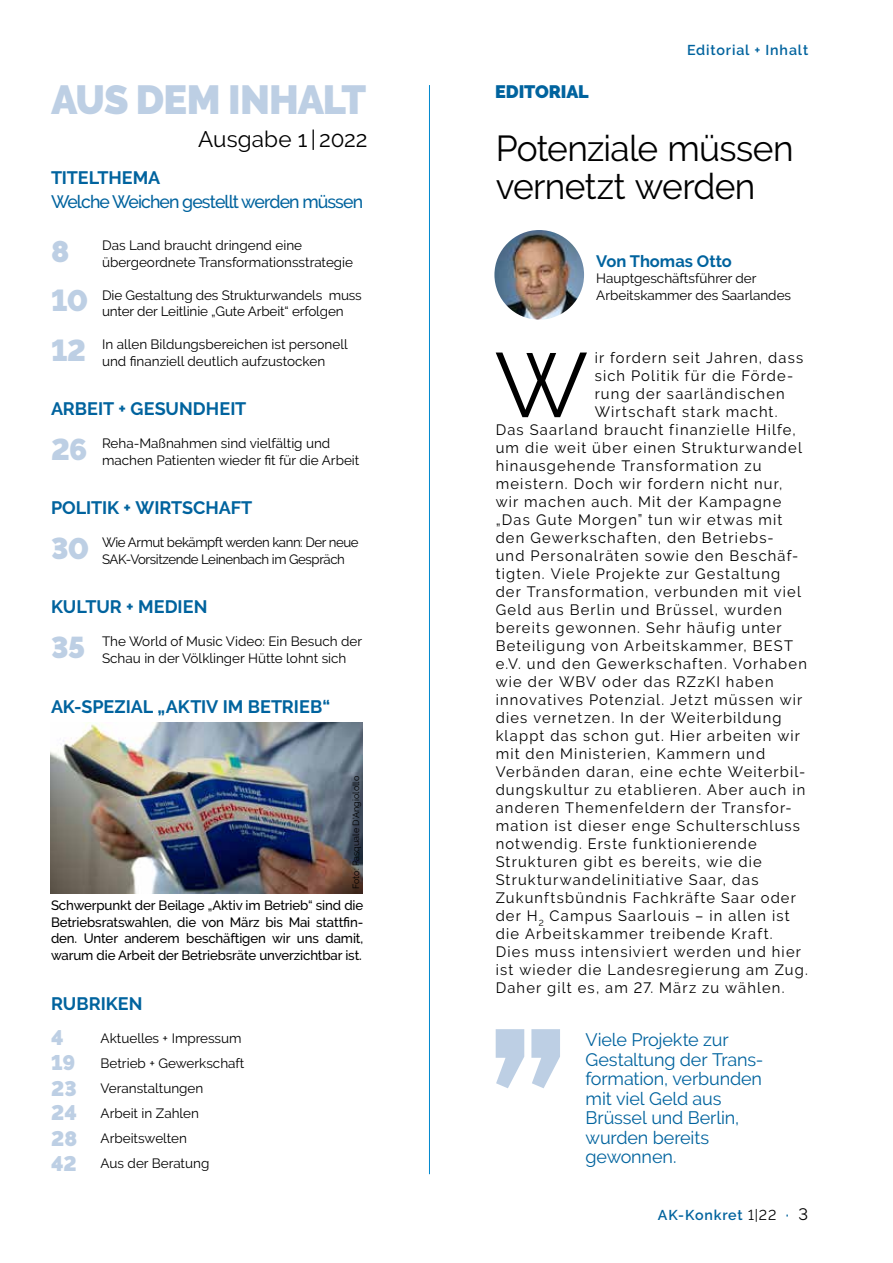
<style>
.page{position:relative;width:893px;height:1263px;background:#fff}
.page>*{position:absolute;margin:0;border:0;box-sizing:border-box;transform-origin:0 0}
.t1{font:91.05px "Raleway";color:#000}
.t2{font:900 40.5px "Raleway";letter-spacing:-.025em;color:#bdcfe4}
.t3{font:36px/37.5px "Raleway";letter-spacing:-.02em;color:#000}
.t4{font:900 30px/49.5px "Raleway";letter-spacing:-.025em;color:#bdcfe4}
.t5{font:22.5px "Raleway";letter-spacing:.005em;color:#000}
.t6{font:900 21px/25.5px "Raleway";color:#bdcfe4}
.t7{font:18px/19.5px "Raleway";letter-spacing:-.01em;color:#00639e}
.t8{font:700 18px "Raleway";color:#00639e}
.t9{font:500 18px "Raleway";letter-spacing:-.05em;color:#00639e}
.t10{font:900 18px "Raleway";letter-spacing:-.01em;color:#00639e}
.t11{font:700 16.5px "Raleway";color:#00639e}
.t12{font:15px "Raleway";letter-spacing:.08em;color:#000}
.t13{font:600 14.25px "Raleway";letter-spacing:.06em;color:#00639e}
.t14{font:13.5px/16.5px "Raleway";color:#000}
.t15{font:500 13.5px/16.5px "Raleway";letter-spacing:-.01em;color:#000;text-align:justify}
.t16{font:13.5px/16.5px "Raleway";letter-spacing:-.03em;color:#000}
.t17{font:9px "Raleway";color:#000}
.s1{font-weight:400;color:#000}
.s2{font-weight:400;font-size:16.5px;color:#000}
</style>
<div class="page">
<img style="left:50px;top:722px;width:313px;height:172px">
<hr style="left:429px;top:85px;width:1px;height:1089px;background:#0089cf">
<img style="left:494px;top:230px;width:90px;height:90px;border-radius:45px">
<svg style="left:496px;top:1029px;width:64px;height:59px"></svg>
<h2 class="t2" style="left:51px;top:77px;width:317px">AUS DEM INHALT</h2>
<h3 class="t5" style="left:198px;top:126px;width:171px">Ausgabe 1 | 2022</h3>
<p class="t8" style="left:51px;top:168px;width:111px">TITELTHEMA</p>
<p class="t9" style="left:51px;top:191px;width:314px">Welche Weichen gestellt werden müssen</p>
<p class="t14" style="left:102px;top:237px;width:253px">Das Land braucht dringend eine übergeordnete Transformationsstrategie</p>
<p class="t14" style="left:102px;top:286px;width:261px">Die Gestaltung des Strukturwandels muss unter der Leitlinie „Gute Arbeit“ erfolgen</p>
<p class="t14" style="left:102px;top:336px;width:247px">In allen Bildungsbereichen ist personell und finanziell deutlich aufzustocken</p>
<p class="t8" style="left:51px;top:398px;width:197px">ARBEIT + GESUNDHEIT</p>
<p class="t14" style="left:102px;top:435px;width:259px">Reha-Maßnahmen sind vielfältig und machen Patienten wieder fit für die Arbeit</p>
<p class="t8" style="left:51px;top:497px;width:203px">POLITIK + WIRTSCHAFT</p>
<p class="t16" style="left:102px;top:534px;width:258px">Wie Armut bekämpft werden kann: Der neue<br>SAK-Vorsitzende Leinenbach im Gespräch</p>
<p class="t8" style="left:51px;top:596px;width:158px">KULTUR + MEDIEN</p>
<p class="t14" style="left:102px;top:633px;width:262px">The World of Music Video: Ein Besuch der<br>Schau in der Völklinger Hütte lohnt sich</p>
<h3 class="t4" style="left:51px;top:227px;width:20px">8</h3>
<h3 class="t4" style="left:51px;top:276px;width:39px">10<br>12</h3>
<h3 class="t4" style="left:51px;top:425px;width:38px">26</h3>
<h3 class="t4" style="left:51px;top:524px;width:40px">30</h3>
<h3 class="t4" style="left:51px;top:623px;width:36px">35</h3>
<p class="t8" style="left:51px;top:696px;width:281px">AK-SPEZIAL „AKTIV IM BETRIEB“</p>
<p class="t17" style="left:351px;top:889px;width:115px;rotate:-90deg">Foto: Pasquale D‘Angiolollo</p>
<p class="t15" style="left:51px;top:897px;width:314px">Schwerpunkt der Beilage „Aktiv im Betrieb“ sind die Betriebsratswahlen, die von März bis Mai stattfin&shy;den. Unter anderem beschäftigen wir uns damit, warum die Arbeit der Betriebsräte unverzichtbar ist.</p>
<p class="t8" style="left:51px;top:993px;width:93px">RUBRIKEN</p>
<p class="t14" style="left:101px;top:1026px;width:145px;line-height:25px">Aktuelles + Impressum<br>Betrieb + Gewerkschaft<br>Veranstaltungen<br>Arbeit in Zahlen<br>Arbeitswelten<br>Aus der Beratung</p>
<h3 class="t6" style="left:51px;top:1025px;width:27px">4<br>19<br>23</h3>
<h3 class="t6" style="left:51px;top:1099px;width:28px;text-align:justify">24<br>28<br>42</h3>
<p class="t10" style="left:495px;top:81px;width:95px">EDITORIAL</p>
<p class="t13" style="left:687px;top:41px;width:123px">Editorial + Inhalt</p>
<h3 class="t3" style="left:496px;top:130px;width:299px">Potenziale müssen vernetzt werden</h3>
<p class="t11" style="left:596px;top:251px;width:137px">Von Thomas Otto</p>
<p class="t14" style="left:596px;top:270px;width:196px">Hauptgeschäftsführer der<br>Arbeitskammer des Saarlandes</p>
<h1 class="t1" style="left:495px;top:332px;width:95px">W</h1>
<p class="t12" style="left:595px;top:349px;width:210px">ir fordern seit Jahren, dass</p>
<p class="t12" style="left:595px;top:367px;width:200px">sich Politik für die Förde-</p>
<p class="t12" style="left:595px;top:385px;width:192px">rung der saarländischen</p>
<p class="t12" style="left:595px;top:403px;width:184px">Wirtschaft stark macht.</p>
<p class="t12" style="left:496px;top:421px;width:302px">Das Saarland braucht finanzielle Hilfe,</p>
<p class="t12" style="left:496px;top:439px;width:308px">um die weit über einen Strukturwandel</p>
<p class="t12" style="left:496px;top:457px;width:267px">hinausgehende Transformation zu</p>
<p class="t12" style="left:496px;top:475px;width:288px">meistern. Doch wir fordern nicht nur,</p>
<p class="t12" style="left:496px;top:493px;width:287px">wir machen auch. Mit der Kampagne</p>
<p class="t12" style="left:496px;top:511px;width:288px">„Das Gute Morgen” tun wir etwas mit</p>
<p class="t12" style="left:496px;top:529px;width:280px">den Gewerkschaften, den Betriebs-</p>
<p class="t12" style="left:496px;top:547px;width:304px">und Personalräten sowie den Beschäf-</p>
<p class="t12" style="left:496px;top:565px;width:286px">tigten. Viele Projekte zur Gestaltung</p>
<p class="t12" style="left:496px;top:583px;width:307px">der Transformation, verbunden mit viel</p>
<p class="t12" style="left:496px;top:601px;width:288px">Geld aus Berlin und Brüssel, wurden</p>
<p class="t12" style="left:496px;top:619px;width:288px">bereits gewonnen. Sehr häufig unter</p>
<p class="t12" style="left:496px;top:637px;width:299px">Beteiligung von Arbeitskammer, BEST</p>
<p class="t12" style="left:496px;top:655px;width:313px">e.V. und den Gewerkschaften. Vorhaben</p>
<p class="t12" style="left:496px;top:673px;width:279px">wie der WBV oder das RZzKI haben</p>
<p class="t12" style="left:496px;top:691px;width:308px">innovatives Potenzial. Jetzt müssen wir</p>
<p class="t12" style="left:496px;top:709px;width:287px">dies vernetzen. In der Weiterbildung</p>
<p class="t12" style="left:496px;top:727px;width:306px">klappt das schon gut. Hier arbeiten wir</p>
<p class="t12" style="left:496px;top:745px;width:271px">mit den Ministerien, Kammern und</p>
<p class="t12" style="left:496px;top:763px;width:311px">Verbänden daran, eine echte Weiterbil-</p>
<p class="t12" style="left:496px;top:781px;width:311px">dungskultur zu etablieren. Aber auch in</p>
<p class="t12" style="left:496px;top:799px;width:297px">anderen Themenfeldern der Transfor-</p>
<p class="t12" style="left:496px;top:817px;width:306px">mation ist dieser enge Schulterschluss</p>
<p class="t12" style="left:496px;top:835px;width:263px">notwendig. Erste funktionierende</p>
<p class="t12" style="left:496px;top:853px;width:268px">Strukturen gibt es bereits, wie die</p>
<p class="t12" style="left:496px;top:871px;width:264px">Strukturwandelinitiative Saar, das</p>
<p class="t12" style="left:496px;top:889px;width:302px">Zukunftsbündnis Fachkräfte Saar oder</p>
<p class="t12" style="left:496px;top:907px;width:296px">der H<sub>2</sub> Campus Saarlouis – in allen ist</p>
<p class="t12" style="left:496px;top:925px;width:278px">die Arbeitskammer treibende Kraft.</p>
<p class="t12" style="left:496px;top:943px;width:307px">Dies muss intensiviert werden und hier</p>
<p class="t12" style="left:496px;top:961px;width:314px">ist wieder die Landesregierung am Zug.</p>
<p class="t12" style="left:496px;top:979px;width:290px">Daher gilt es, am 27. März zu wählen.</p>
<p class="t7" style="left:586px;top:1030px;width:179px">Viele Projekte zur<br>Gestaltung der Trans&shy;formation, verbunden mit viel Geld aus<br>Brüssel und Berlin, wurden bereits gewonnen.</p>
<p class="t13" style="left:658px;top:1207px;width:152px">AK-Konkret <span class="s1">1|22</span> · <span class="s2">3</span></p>
</div>
